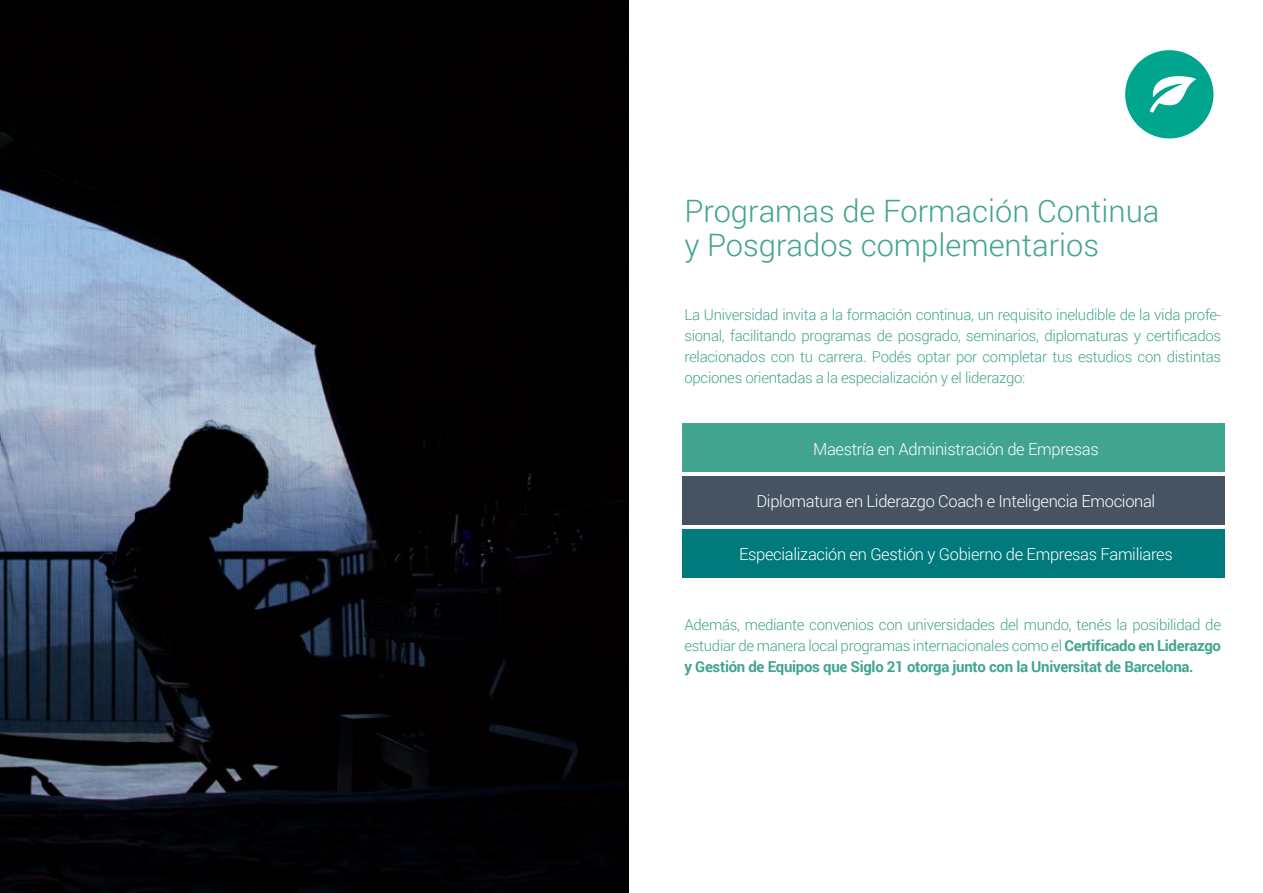
<style>
.page{position:relative;width:1263px;height:893px;background:#fff}
.page>*{position:absolute;margin:0;border:0;box-sizing:border-box;transform-origin:0 0}
.t1{font:300 30.9px/34.5px "Roboto";color:#41a48e}
.t2{font:300 16.5px "Roboto";letter-spacing:-.02em;color:#fff}
.t3{font:300 15px/21px "Roboto";letter-spacing:-.02em;color:#41a48e;text-align:justify}
.s1{font-weight:700}
</style>
<div class="page">
<img style="left:0;top:0;width:628px;height:893px">
<div style="left:682px;top:423px;width:542px;height:49px;background:#41a48e"></div>
<div style="left:682px;top:476px;width:542px;height:49px;background:#465362"></div>
<div style="left:682px;top:529px;width:542px;height:49px;background:#007a7d"></div>
<div style="left:1125px;top:50px;width:88px;height:88px;background:#00a58d;border-radius:50%"></div>
<svg style="left:1149px;top:76px;width:47px;height:37px"></svg>
<h1 class="t1" style="left:684px;top:192px;width:476px">Programas de Formación Continua y Posgrados complementarios</h1>
<p class="t3" style="left:684px;top:304px;width:538px">La Universidad invita a la formación continua, un requisito ineludible de la vida profe&shy;sional, facilitando programas de posgrado, seminarios, diplomaturas y certificados relacionados con tu carrera. Podés optar por completar tus estudios con distintas opciones orientadas a la especialización y el liderazgo:</p>
<p class="t2" style="left:813px;top:437px;width:287px">Maestría en Administración de Empresas</p>
<p class="t2" style="left:756px;top:489px;width:400px">Diplomatura en Liderazgo Coach e Inteligencia Emocional</p>
<p class="t2" style="left:739px;top:543px;width:435px">Especialización en Gestión y Gobierno de Empresas Familiares</p>
<p class="t3" style="left:684px;top:613px;width:538px">Además, mediante convenios con universidades del mundo, tenés la posibilidad de estudiar de manera local programas internacionales como el <span class="s1">Certificado en Liderazgo y Gestión de Equipos que Siglo 21 otorga junto con la Universitat de Barcelona.</span></p>
</div>
